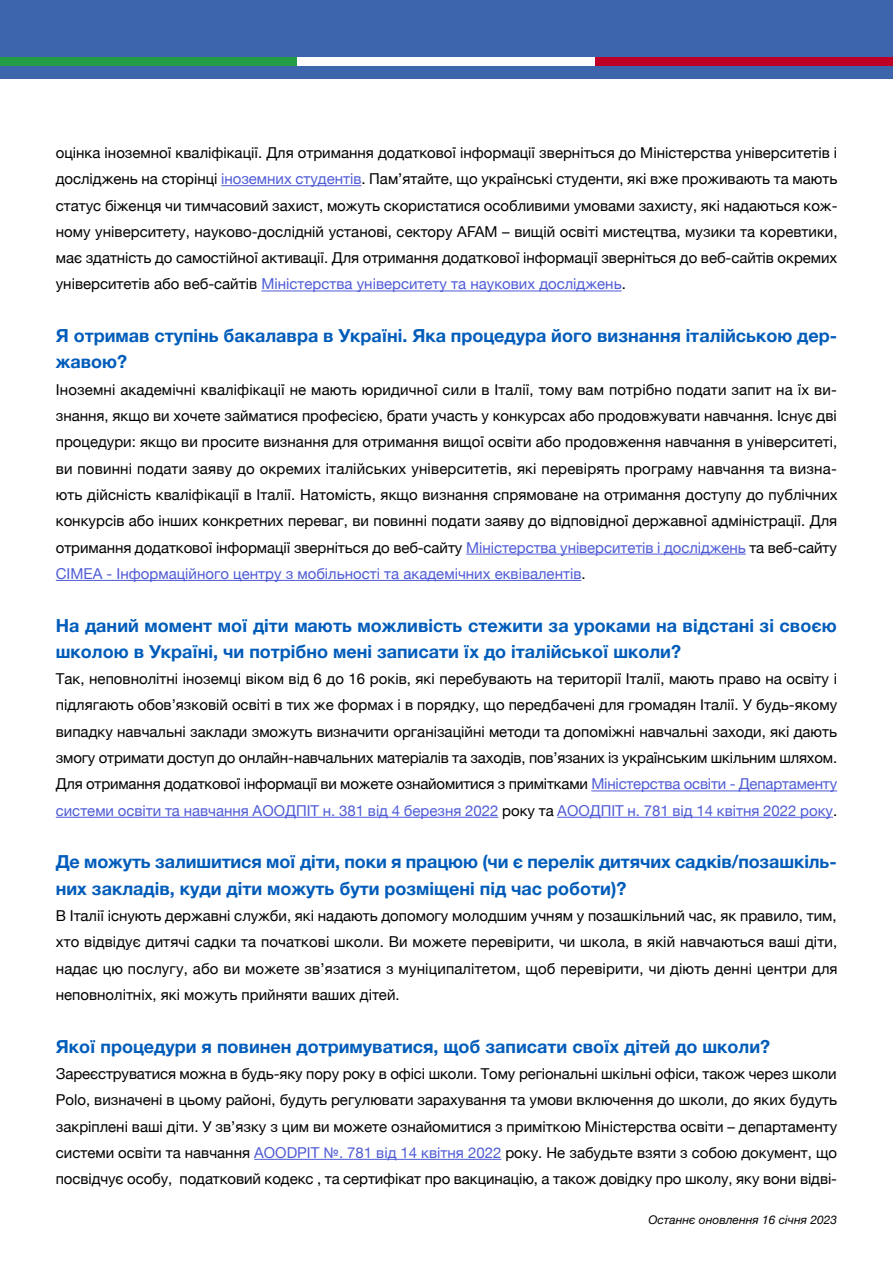
<style>
.page{position:relative;width:893px;height:1263px;background:#fff}
.page>*{position:absolute;margin:0;border:0;box-sizing:border-box;transform-origin:0 0}
.t1{font:700 18px/26.2px "Helvetica Neue";color:#005cba}
.t2{font:15px/26.2px "Helvetica Neue";color:#000;text-align:justify}
.t3{font:italic 12px "Helvetica Neue";color:#000}
.s1{color:#4f5cd6}
</style>
<div class="page">
<div style="left:0;top:0;width:893px;height:78px;background:#3c65ac"></div>
<div style="left:0;top:57px;width:298px;height:9px;background:#239e46"></div>
<div style="left:298px;top:57px;width:297px;height:9px;background:#fff"></div>
<div style="left:595px;top:57px;width:298px;height:9px;background:#be0027"></div>
<hr style="left:221px;top:185px;width:140px;height:1px;background:#4f5cd6">
<hr style="left:261px;top:291px;width:361px;height:1px;background:#4f5cd6">
<hr style="left:466px;top:554px;width:280px;height:1px;background:#4f5cd6">
<hr style="left:56px;top:580px;width:525px;height:1px;background:#4f5cd6">
<hr style="left:591px;top:790px;width:246px;height:1px;background:#4f5cd6">
<hr style="left:56px;top:817px;width:442px;height:1px;background:#4f5cd6">
<hr style="left:557px;top:817px;width:276px;height:1px;background:#4f5cd6">
<hr style="left:254px;top:1159px;width:247px;height:1px;background:#4f5cd6">
<p class="t2" style="left:56px;top:140px;width:783px">оцінка іноземної кваліфікації. Для отримання додаткової інформації зверніться до Міністерства університетів і досліджень на сторінці <span class="s1">іноземних студентів</span>. Пам’ятайте, що українські студенти, які вже проживають та мають статус біженця чи тимчасовий захист, можуть скористатися особливими умовами захисту, які надаються кож&shy;ному університету, науково-дослідній установі, сектору AFAM – вищій освіті мистецтва, музики та коревтики, має здатність до самостійної активації. Для отримання додаткової інформації зверніться до веб-сайтів окремих університетів або веб-сайтів <span class="s1">Міністерства університету та наукових досліджень</span>.</p>
<p class="t1" style="left:56px;top:323px;width:783px">Я отримав ступінь бакалавра в Україні. Яка процедура його визнання італійською дер&shy;жавою?</p>
<p class="t2" style="left:56px;top:377px;width:783px">Іноземні академічні кваліфікації не мають юридичної сили в Італії, тому вам потрібно подати запит на їх ви&shy;знання, якщо ви хочете займатися професією, брати участь у конкурсах або продовжувати навчання. Існує дві процедури: якщо ви просите визнання для отримання вищої освіти або продовження навчання в університеті, ви повинні подати заяву до окремих італійських університетів, які перевірять програму навчання та визна&shy;ють дійсність кваліфікації в Італії. Натомість, якщо визнання спрямоване на отримання доступу до публічних конкурсів або інших конкретних переваг, ви повинні подати заяву до відповідної державної адміністрації. Для отримання додаткової інформації зверніться до веб-сайту <span class="s1">Міністерства університетів і досліджень</span> та веб-сайту <span class="s1">CIMEA - Інформаційного центру з мобільності та академічних еквівалентів</span>.</p>
<p class="t1" style="left:56px;top:612px;width:782px">На даний момент мої діти мають можливість стежити за уроками на відстані зі своєю школою в Україні, чи потрібно мені записати їх до італійської школи?</p>
<p class="t2" style="left:56px;top:666px;width:783px">Так, неповнолітні іноземці віком від 6 до 16 років, які перебувають на території Італії, мають право на освіту і підлягають обов’язковій освіті в тих же формах і в порядку, що передбачені для громадян Італії. У будь-якому випадку навчальні заклади зможуть визначити організаційні методи та допоміжні навчальні заходи, які дають змогу отримати доступ до онлайн-навчальних матеріалів та заходів, пов’язаних із українським шкільним шляхом.<br>Для отримання додаткової інформації ви можете ознайомитися з примітками <span class="s1">Міністерства освіти - Департаменту системи освіти та навчання АООДПІТ н. 381 від 4 березня 2022</span> року та <span class="s1">АООДПІТ н. 781 від 14 квітня 2022 року</span>.</p>
<p class="t1" style="left:56px;top:849px;width:782px">Де можуть залишитися мої діти, поки я працюю (чи є перелік дитячих садків/позашкіль&shy;них закладів, куди діти можуть бути розміщені під час роботи)?</p>
<p class="t2" style="left:56px;top:903px;width:783px">В Італії існують державні служби, які надають допомогу молодшим учням у позашкільний час, як правило, тим, хто відвідує дитячі садки та початкові школи. Ви можете перевірити, чи школа, в якій навчаються ваші діти, надає цю послугу, або ви можете зв’язатися з муніципалітетом, щоб перевірити, чи діють денні центри для неповнолітніх, які можуть прийняти ваших дітей.</p>
<p class="t1" style="left:56px;top:1033px;width:716px">Якої процедури я повинен дотримуватися, щоб записати своїх дітей до школи?</p>
<p class="t2" style="left:56px;top:1061px;width:783px">Зареєструватися можна в будь-яку пору року в офісі школи. Тому регіональні шкільні офіси, також через школи Polo, визначені в цьому районі, будуть регулювати зарахування та умови включення до школи, до яких будуть закріплені ваші діти. У зв’язку з цим ви можете ознайомитися з приміткою Міністерства освіти – департаменту системи освіти та навчання <span class="s1">AOODPIT №. 781 від 14 квітня 2022</span> року. Не забудьте взяти з собою документ, що посвідчує особу, податковий кодекс , та сертифікат про вакцинацію, а також довідку про школу, яку вони відві-</p>
<p class="t3" style="left:648px;top:1211px;width:190px">Останнє оновлення 16 січня 2023</p>
</div>
